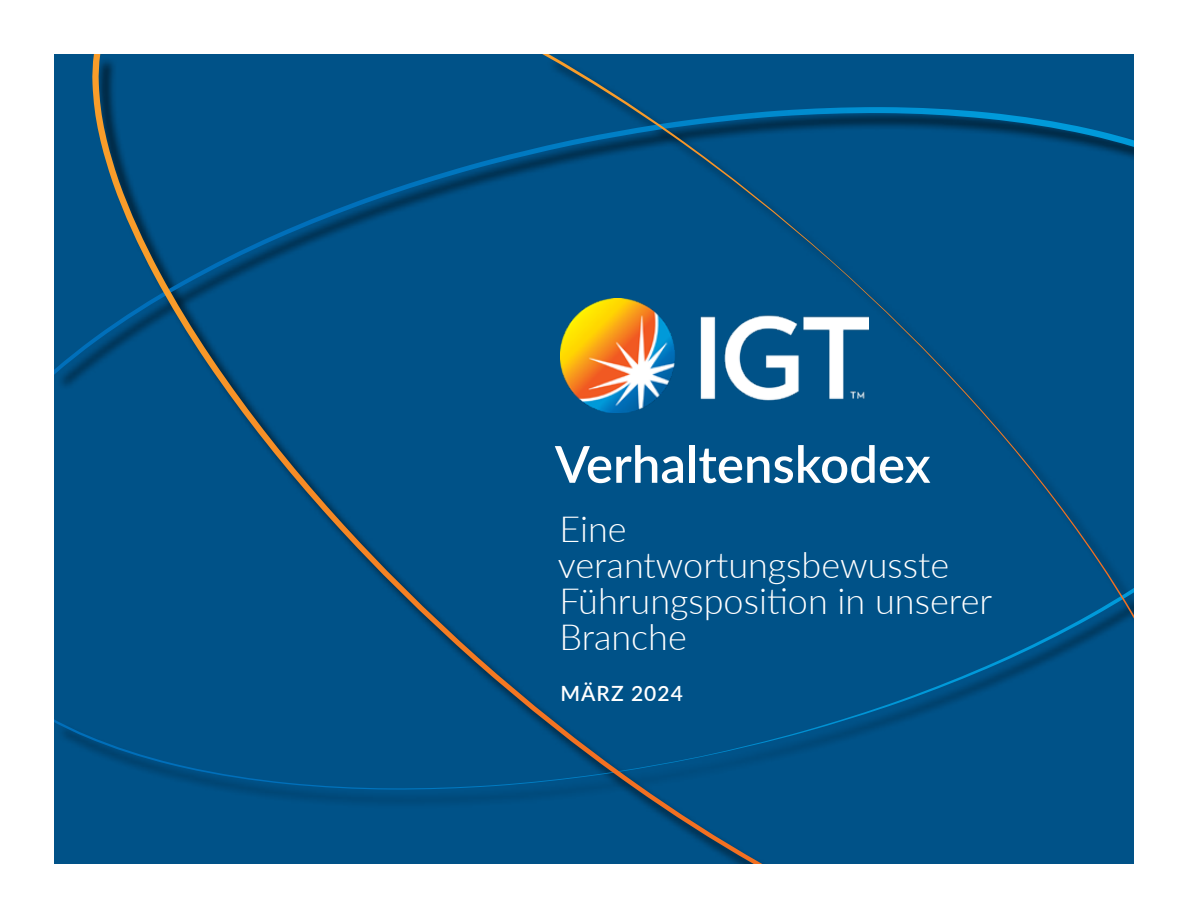
<style>
.page{position:relative;width:1188px;height:918px;background:#fff}
.page>*{position:absolute;margin:0;border:0;box-sizing:border-box;transform-origin:0 0}
.t1{font:600 51px "Lato";color:#fff}
.t2{font:300 36px/36px "Lato";color:#fff}
.t3{font:600 21px "Lato";letter-spacing:.05em;color:#fff}
</style>
<div class="page">
<div style="left:54px;top:107px;width:38px;height:683px;background:#005288"></div>
<div style="left:92px;top:54px;width:1042px;height:810px;background:#005288"></div>
<img style="left:560px;top:298px;width:308px;height:115px">
<h1 class="t1" style="left:555px;top:427px;width:377px">Verhaltenskodex</h1>
<p class="t2" style="left:558px;top:510px;width:436px">Eine verantwortungsbewusste<br>Führungsposition in unserer<br>Branche</p>
<p class="t3" style="left:560px;top:678px;width:124px">MÄRZ 2024</p>
</div>
